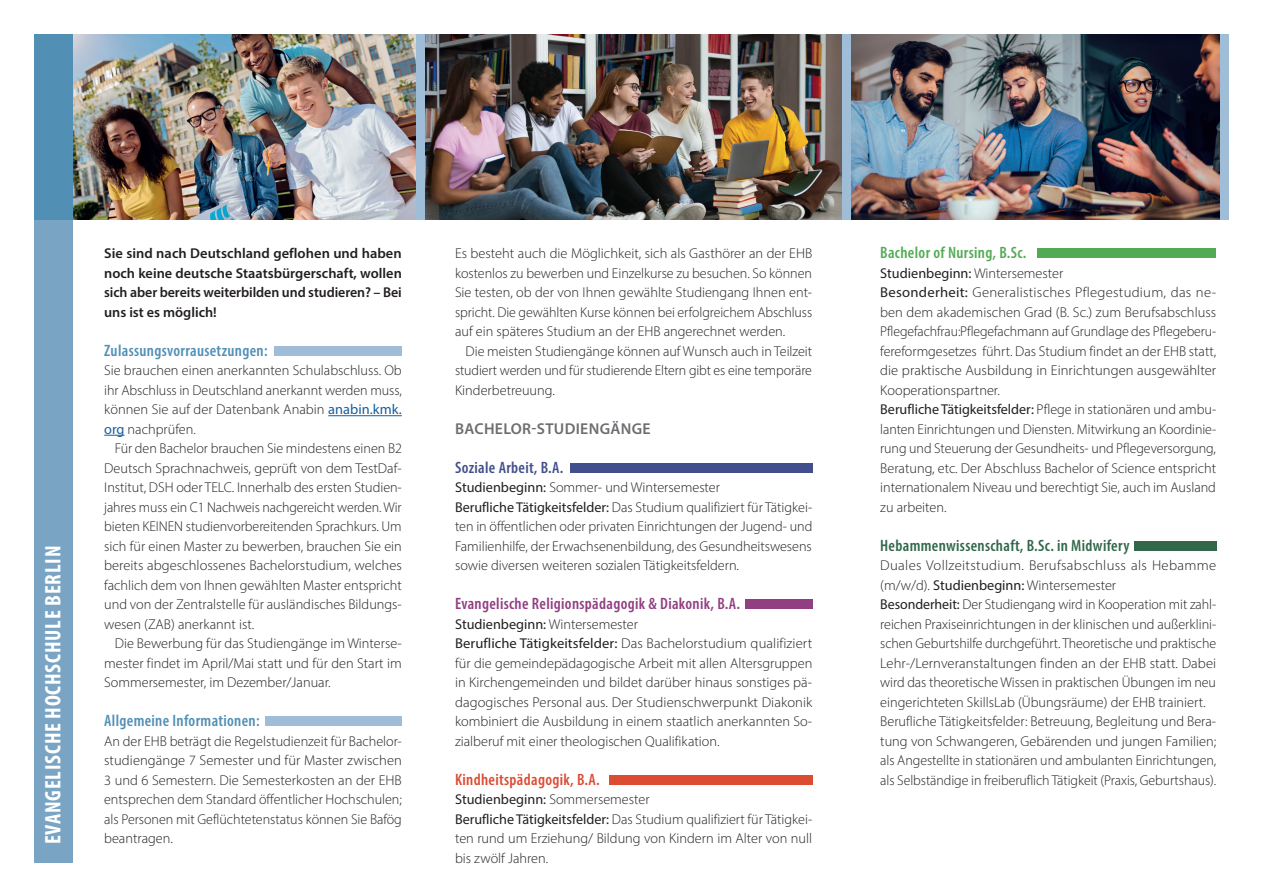
<style>
.page{position:relative;width:1263px;height:893px;background:#fff}
.page>*{position:absolute;margin:0;border:0;box-sizing:border-box;transform-origin:0 0}
.t1{font:700 condensed 22.5px "Myriad Pro";letter-spacing:.035em;color:#fff}
.t2{font:600 condensed 16.5px "Myriad Pro";letter-spacing:.02em;color:#528fb5}
.t3{font:600 condensed 16.5px "Myriad Pro";letter-spacing:.02em;color:#923e82}
.t4{font:600 condensed 16.5px "Myriad Pro";letter-spacing:.02em;color:#32674a}
.t5{font:600 condensed 16.5px "Myriad Pro";letter-spacing:.02em;color:#52aa54}
.t6{font:600 condensed 16.5px "Myriad Pro";letter-spacing:.02em;color:#db4c33}
.t7{font:600 condensed 16.5px "Myriad Pro";letter-spacing:.02em;color:#434f8c}
.t8{font:600 15.75px "Myriad Pro";letter-spacing:.02em;color:#6c6d70}
.t9{font:300 14.25px/19.5px "Myriad Pro";color:#231f20;text-align:justify}
.t10{font:600 14.25px/19.5px "Myriad Pro";letter-spacing:-.005em;color:#231f20;text-align:justify}
.s1{font-weight:400;color:#175d9e}
.s2{font-weight:400}
</style>
<div class="page">
<div style="left:34px;top:219px;width:38px;height:644px;background:#79a4c4"></div>
<img style="left:72px;top:34px;width:345px;height:185px">
<img style="left:425px;top:34px;width:417px;height:185px">
<img style="left:850px;top:34px;width:370px;height:185px">
<hr style="left:328px;top:415px;width:74px;height:1px;background:#175d9e">
<svg style="left:104px;top:435px;width:21px;height:1px"></svg>
<div style="left:417px;top:34px;width:8px;height:185px;background:#9fbdd6"></div>
<div style="left:842px;top:34px;width:8px;height:185px;background:#9fbdd6"></div>
<div style="left:1220px;top:34px;width:9px;height:185px;background:#9fbdd6"></div>
<div style="left:34px;top:34px;width:38px;height:185px;background:#528fb5"></div>
<div style="left:275px;top:346px;width:127px;height:10px;background:#9fbdd6"></div>
<div style="left:570px;top:463px;width:242px;height:10px;background:#434f8c"></div>
<div style="left:745px;top:600px;width:67px;height:9px;background:#923e82"></div>
<div style="left:1134px;top:541px;width:82px;height:10px;background:#32674a"></div>
<div style="left:1037px;top:249px;width:179px;height:9px;background:#52aa54"></div>
<div style="left:609px;top:775px;width:203px;height:10px;background:#db4c33"></div>
<div style="left:266px;top:717px;width:136px;height:9px;background:#9fbdd6"></div>
<h1 class="t1" style="left:39px;top:844px;width:300px;rotate:-90deg">EVANGELISCHE HOCHSCHULE BERLIN</h1>
<p class="t10" style="left:104px;top:243px;width:299px">Sie sind nach Deutschland geflohen und haben noch keine deutsche Staatsbürgerschaft, wollen sich aber bereits weiterbilden und studieren? – Bei uns ist es möglich!</p>
<p class="t2" style="left:104px;top:340px;width:165px">Zulassungsvorrausetzungen:</p>
<p class="t9" style="left:104px;top:361px;width:299px">Sie brauchen einen anerkannten Schulabschluss. Ob ihr Abschluss in Deutschland anerkannt werden muss, können Sie auf der Datenbank Anabin <span class="s1">anabin.kmk. org</span> nachprüfen.</p>
<p class="t9" style="left:104px;top:439px;width:299px;text-indent:11px">Für den Bachelor brauchen Sie mindestens einen B2<br>Deutsch Sprachnachweis, geprüft von dem TestDaf-Institut, DSH oder TELC. Innerhalb des ersten Studien&shy;jahres muss ein C1 Nachweis nachgereicht werden. Wir bieten KEINEN studienvorbereitenden Sprachkurs. Um sich für einen Master zu bewerben, brauchen Sie ein bereits abgeschlossenes Bachelorstudium, welches fachlich dem von Ihnen gewählten Master entspricht und von der Zentralstelle für ausländisches Bildungs&shy;wesen (ZAB) anerkannt ist.</p>
<p class="t9" style="left:104px;top:634px;width:299px;text-indent:11px">Die Bewerbung für das Studiengänge im Winterse&shy;mester findet im April/Mai statt und für den Start im Sommersemester, im Dezember/Januar.</p>
<p class="t2" style="left:104px;top:711px;width:157px">Allgemeine Informationen:</p>
<p class="t9" style="left:104px;top:731px;width:299px">An der EHB beträgt die Regelstudienzeit für Bachelor&shy;studiengänge 7 Semester und für Master zwischen 3 und 6 Semestern. Die Semesterkosten an der EHB entsprechen dem Standard öffentlicher Hochschulen; als Personen mit Geflüchtetenstatus können Sie Bafög beantragen.</p>
<p class="t9" style="left:455px;top:244px;width:359px">Es besteht auch die Möglichkeit, sich als Gasthörer an der EHB kostenlos zu bewerben und Einzelkurse zu besuchen. So können Sie testen, ob der von Ihnen gewählte Studiengang Ihnen ent&shy;spricht. Die gewählten Kurse können bei erfolgreichem Abschluss auf ein späteres Studium an der EHB angerechnet werden.</p>
<p class="t9" style="left:455px;top:341px;width:359px;text-indent:11px">Die meisten Studiengänge können auf Wunsch auch in Teilzeit studiert werden und für studierende Eltern gibt es eine temporäre Kinderbetreuung.</p>
<p class="t8" style="left:455px;top:418px;width:197px">BACHELOR-STUDIENGÄNGE</p>
<p class="t7" style="left:455px;top:457px;width:110px">Soziale Arbeit, B.A.</p>
<p class="t9" style="left:455px;top:478px;width:359px;text-align:left"><span class="s2">Studienbeginn:</span> Sommer- und Wintersemester<br><span class="s2">Berufliche Tätigkeitsfelder:</span> Das Studium qualifiziert für Tätigkei&shy;ten in öffentlichen oder privaten Einrichtungen der Jugend- und Familienhilfe, der Erwachsenenbildung, des Gesundheitswesens sowie diversen weiteren sozialen Tätigkeitsfeldern.</p>
<p class="t3" style="left:455px;top:594px;width:287px">Evangelische Religionspädagogik &amp; Diakonik, B.A.</p>
<p class="t9" style="left:455px;top:614px;width:359px;text-align:left"><span class="s2">Studienbeginn:</span> Wintersemester<br><span class="s2">Berufliche Tätigkeitsfelder:</span> Das Bachelorstudium qualifiziert für die gemeindepädagogische Arbeit mit allen Altersgruppen in Kirchengemeinden und bildet darüber hinaus sonstiges pä&shy;dagogisches Personal aus. Der Studienschwerpunkt Diakonik kombiniert die Ausbildung in einem staatlich anerkannten So&shy;zialberuf mit einer theologischen Qualifikation.</p>
<p class="t6" style="left:455px;top:769px;width:146px">Kindheitspädagogik, B.A.</p>
<p class="t9" style="left:455px;top:790px;width:359px;text-align:left"><span class="s2">Studienbeginn:</span> Sommersemester<br><span class="s2">Berufliche Tätigkeitsfelder:</span> Das Studium qualifiziert für Tätigkei&shy;ten rund um Erziehung/ Bildung von Kindern im Alter von null bis zwölf Jahren.</p>
<p class="t5" style="left:880px;top:243px;width:148px">Bachelor of Nursing, B.Sc.</p>
<p class="t9" style="left:880px;top:263px;width:338px;text-align:left"><span class="s2">Studienbeginn:</span> Wintersemester<br><span class="s2">Besonderheit:</span> Generalistisches Pflegestudium, das ne&shy;ben dem akademischen Grad (B. Sc.) zum Berufsabschluss Pflegefachfrau:Pflegefachmann auf Grundlage des Pflegeberu&shy;fereformgesetzes führt. Das Studium findet an der EHB statt, die praktische Ausbildung in Einrichtungen ausgewählter Kooperationspartner.<br><span class="s2">Berufliche Tätigkeitsfelder:</span> Pflege in stationären und ambu&shy;lanten Einrichtungen und Diensten. Mitwirkung an Koordinie&shy;rung und Steuerung der Gesundheits- und Pflegeversorgung, Beratung, etc. Der Abschluss Bachelor of Science entspricht internationalem Niveau und berechtigt Sie, auch im Ausland zu arbeiten.</p>
<p class="t4" style="left:880px;top:535px;width:251px">Hebammenwissenschaft, B.Sc. in Midwifery</p>
<p class="t9" style="left:880px;top:556px;width:338px;text-align:left">Duales Vollzeitstudium. Berufsabschluss als Hebamme (m/w/d). <span class="s2">Studienbeginn:</span> Wintersemester<br><span class="s2">Besonderheit:</span> Der Studiengang wird in Kooperation mit zahl&shy;reichen Praxiseinrichtungen in der klinischen und außerklini&shy;schen Geburtshilfe durchgeführt. Theoretische und praktische Lehr-/Lernveranstaltungen finden an der EHB statt. Dabei wird das theoretische Wissen in praktischen Übungen im neu eingerichteten SkillsLab (Übungsräume) der EHB trainiert.<br>Berufliche Tätigkeitsfelder: Betreuung, Begleitung und Bera&shy;tung von Schwangeren, Gebärenden und jungen Familien; als Angestellte in stationären und ambulanten Einrichtungen, als Selbständige in freiberuflich Tätigkeit (Praxis, Geburtshaus).</p>
</div>
